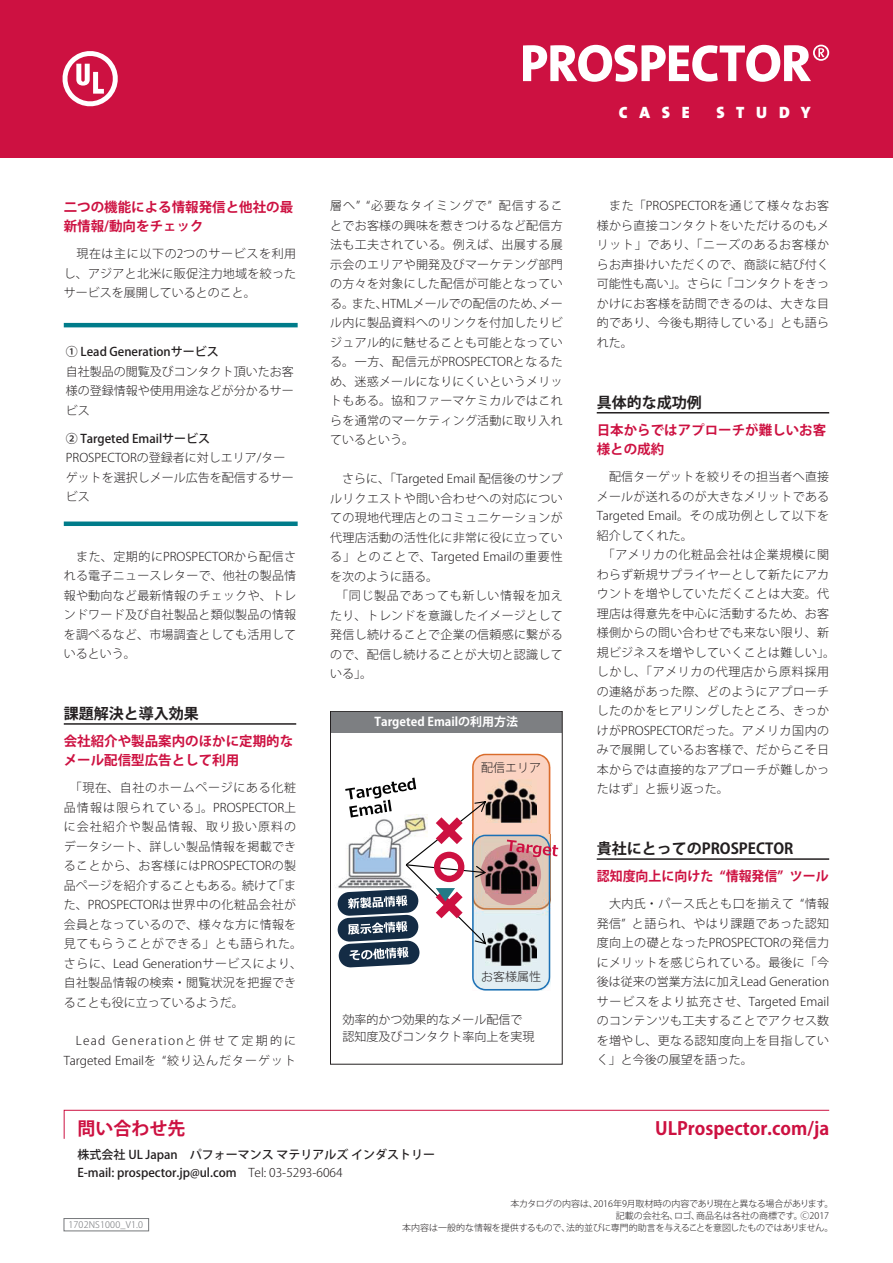
<style>
.page{position:relative;width:893px;height:1263px;background:#fff}
.page>*{position:absolute;margin:0;border:0;box-sizing:border-box;transform-origin:0 0}
.Contact_line{font:700 18px "Koz Go Pro";color:#cd1141}
.t1{font:900 16.5px "The Sans";letter-spacing:.715em;color:#fff}
.title_05{font:700 15px "Koz Go Pro";color:#231f20}
.title_06{font:700 13.5px/19.5px "Koz Go Pro";color:#cd1141}
.title_06-2{font:700 13.5px "Koz Go Pro";color:#cd1141;scale:.96 1}
.text_05{font:300 12px/19.5px "Koz Go Pro";letter-spacing:.02em;color:#231f20;text-align:justify}
.Contact_line-2{font:500 12px "Koz Go Pro";color:#231f20}
.text_05-2{font:300 12px/19.5px "Koz Go Pro";color:#231f20}
.text_05-3{font:300 12px/19.5px "Koz Go Pro";letter-spacing:.085em;color:#231f20}
.t2{font:700 12px "Koz Go Pro";color:#fff}
.t3{font:300 9px "Koz Go Pro";color:#231f20}
.t4{font:300 9px "Koz Go Pro";letter-spacing:-.02em;color:#231f20}
.t5{font:300 9px "Koz Go Pro";letter-spacing:.02em;color:#76787b}
.s1{font-weight:300}
</style>
<div class="page">
<div style="left:64px;top:1218px;width:85px;height:13px;border:1px solid #76787b"></div>
<svg style="left:63px;top:1109px;width:767px;height:30px"></svg>
<hr style="left:64px;top:723px;width:232px;height:2px;background:#231f20">
<hr style="left:64px;top:323px;width:234px;height:4px;background:#007c8a">
<div style="left:64px;top:521px;width:234px;height:5px;background:#007c8a"></div>
<hr style="left:597px;top:412px;width:232px;height:1px;background:#231f20">
<hr style="left:597px;top:858px;width:232px;height:2px;background:#231f20">
<div style="left:330px;top:711px;width:232px;height:21px;background:#7d7f82"></div>
<svg style="left:337px;top:754px;width:221px;height:236px"></svg>
<div style="left:330px;top:711px;width:232px;height:353px;border:1px solid #231f20"></div>
<div style="left:0;top:0;width:893px;height:157px;background:#cd1141"></div>
<svg style="left:62px;top:51px;width:56px;height:56px"></svg>
<svg style="left:523px;top:45px;width:306px;height:37px"></svg>
<p class="title_06" style="left:64px;top:198px;width:231px">二つの機能による情報発信と他社の最新情報/動向をチェック</p>
<p class="text_05" style="left:64px;top:244px;width:234px">　現在は主に以下の2つのサービスを利用し、アジアと北米に販促注力地域を絞ったサービスを展開しているとのこと。</p>
<p class="Contact_line-2" style="left:66px;top:344px;width:154px">① Lead Generationサービス</p>
<p class="text_05" style="left:66px;top:361px;width:229px">自社製品の閲覧及びコンタクト頂いたお客様の登録情報や使用用途などが分かるサービス</p>
<p class="Contact_line-2" style="left:66px;top:430px;width:146px">② Targeted Emailサービス</p>
<p class="text_05-2" style="left:66px;top:448px;width:229px">PROSPECTORの登録者に対しエリア/ターゲットを選択しメール広告を配信するサービス</p>
<p class="text_05" style="left:64px;top:546px;width:234px">　また、定期的にPROSPECTORから配信される電子ニュースレターで、他社の製品情報や動向など最新情報のチェックや、トレンドワード及び自社製品と類似製品の情報を調べるなど、市場調査としても活用しているという。</p>
<p class="title_05" style="left:64px;top:704px;width:136px">課題解決と導入効果</p>
<p class="title_06" style="left:64px;top:732px;width:231px">会社紹介や製品案内のほかに定期的なメール配信型広告として利用</p>
<p class="text_05" style="left:64px;top:778px;width:240px;text-align:left">　「現在、自社のホームページにある化粧品情報は限られている」。PROSPECTOR上に会社紹介や製品情報、取り扱い原料のデータシート、詳しい製品情報を掲載できることから、お客様にはPROSPECTORの製品ページを紹介することもある。続けて「また、PROSPECTORは世界中の化粧品会社が会員となっているので、様々な方に情報を見てもらうことができる」とも語られた。さらに、Lead Generationサービスにより、自社製品情報の検索・閲覧状況を把握できることも役に立っているようだ。</p>
<p class="text_05-3" style="left:64px;top:1031px;width:234px">　Lead Generationと併せて定期的に<br>Targeted Emailを “絞り込んだターゲット</p>
<p class="text_05" style="left:330px;top:196px;width:234px">層へ” “必要なタイミングで” 配信することでお客様の興味を惹きつけるなど配信方法も工夫されている。例えば、出展する展示会のエリアや開発及びマーケテング部門の方々を対象にした配信が可能となっている。また、HTMLメールでの配信のため、メール内に製品資料へのリンクを付加したりビジュアル的に魅せることも可能となっている。一方、配信元がPROSPECTORとなるため、迷惑メールになりにくいというメリットもある。協和ファーマケミカルではこれらを通常のマーケティング活動に取り入れているという。</p>
<p class="text_05" style="left:330px;top:469px;width:234px">　さらに、「Targeted Email 配信後のサンプルリクエストや問い合わせへの対応についての現地代理店とのコミュニケーションが代理店活動の活性化に非常に役に立っている」とのことで、Targeted Emailの重要性を次のように語る。</p>
<p class="text_05" style="left:330px;top:586px;width:234px">　「同じ製品であっても新しい情報を加えたり、トレンドを意識したイメージとして発信し続けることで企業の信頼感に繋がるので、配信し続けることが大切と認識している」。</p>
<p class="t2" style="left:374px;top:714px;width:145px">Targeted Emailの利用方法</p>
<p class="text_05" style="left:481px;top:758px;width:61px">配信エリア</p>
<p class="text_05" style="left:481px;top:967px;width:61px">お客様属性</p>
<p class="text_05-2" style="left:342px;top:1011px;width:194px;line-height:17px">効率的かつ効果的なメール配信で認知度及びコンタクト率向上を実現</p>
<p class="Contact_line" style="left:77px;top:1117px;width:110px">問い合わせ先</p>
<p class="Contact_line-2" style="left:77px;top:1147px;width:359px">株式会社 UL Japan　パフォーマンス マテリアルズ インダストリー</p>
<p class="Contact_line-2" style="left:77px;top:1165px;width:267px">E-mail: prospector.jp@ul.com　<span class="s1">Tel: 03-5293-6064</span></p>
<p class="t1" style="left:619px;top:98px;width:72px">CASE</p>
<p class="t1" style="left:717px;top:98px;width:96px">STUDY</p>
<p class="text_05" style="left:597px;top:196px;width:234px">　また「PROSPECTORを通じて様々なお客様から直接コンタクトをいただけるのもメリット」であり、「ニーズのあるお客様からお声掛けいただくので、商談に結び付く可能性も高い」。さらに「コンタクトをきっかけにお客様を訪問できるのは、大きな目的であり、今後も期待している」とも語られた。</p>
<p class="title_05" style="left:597px;top:393px;width:106px">具体的な成功例</p>
<p class="title_06" style="left:597px;top:421px;width:231px">日本からではアプローチが難しいお客様との成約</p>
<p class="text_05" style="left:597px;top:467px;width:234px">　配信ターゲットを絞りその担当者へ直接メールが送れるのが大きなメリットであるTargeted Email。その成功例として以下を紹介してくれた。</p>
<p class="text_05" style="left:597px;top:545px;width:240px;text-align:left">　「アメリカの化粧品会社は企業規模に関わらず新規サプライヤーとして新たにアカウントを増やしていただくことは大変。代理店は得意先を中心に活動するため、お客様側からの問い合わせでも来ない限り、新規ビジネスを増やしていくことは難しい」。しかし、「アメリカの代理店から原料採用の連絡があった際、どのようにアプローチしたのかをヒアリングしたところ、きっかけがPROSPECTORだった。アメリカ国内のみで展開しているお客様で、だからこそ日本からでは直接的なアプローチが難しかったはず」と振り返った。</p>
<p class="title_05" style="left:597px;top:839px;width:198px">貴社にとってのPROSPECTOR</p>
<p class="title_06-2" style="left:597px;top:867px;width:243px">認知度向上に向けた “情報発信” ツール</p>
<p class="text_05" style="left:597px;top:894px;width:234px">　大内氏・パース氏とも口を揃えて “情報発信” と語られ、やはり課題であった認知度向上の礎となったPROSPECTORの発信力にメリットを感じられている。最後に「今後は従来の営業方法に加えLead Generationサービスをより拡充させ、Targeted Emailのコンテンツも工夫することでアクセス数を増やし、更なる認知度向上を目指していく」と今後の展望を語った。</p>
<p class="Contact_line" style="left:655px;top:1117px;width:176px">ULProspector.com/ja</p>
<p class="t3" style="left:510px;top:1198px;width:325px">本カタログの内容は、2016年9月取材時の内容であり現在と異なる場合があります。</p>
<p class="t3" style="left:616px;top:1210px;width:215px">記載の会社名、ロゴ、商品名は各社の商標です。Ⓒ2017</p>
<p class="t5" style="left:68px;top:1218px;width:76px">1702NS1000_V1.0</p>
<p class="t4" style="left:402px;top:1222px;width:433px">本内容は一般的な情報を提供するもので、法的並びに専門的助言を与えることを意図したものではありません。</p>
</div>
